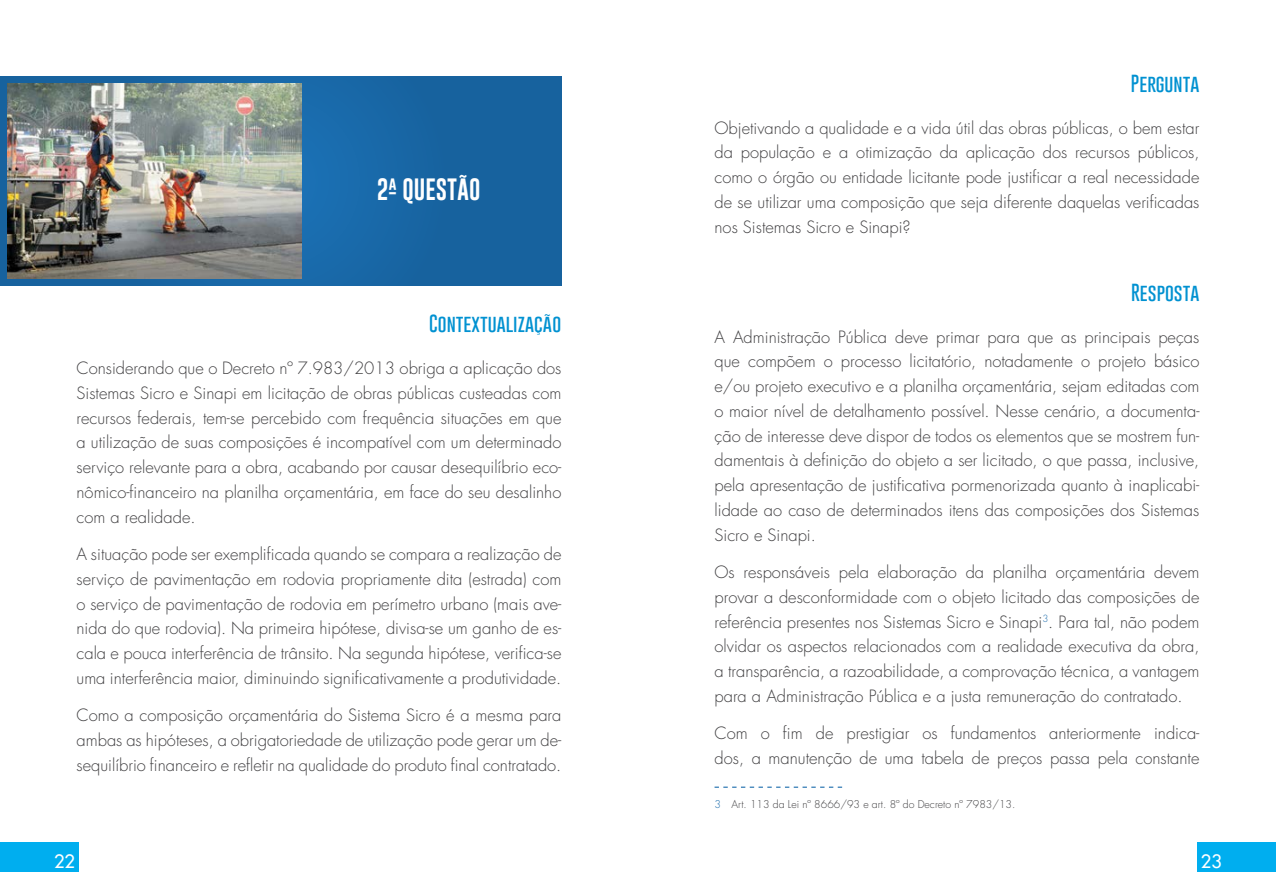
<style>
.page{position:relative;width:1276px;height:893px;background:#fff}
.page>*{position:absolute;margin:0;border:0;box-sizing:border-box;transform-origin:0 0}
.t1{font:22.5px "Gobold";color:#fff}
.t2{font:100 18px "Gobold";color:#0091d1}
.t3{font:18px "Futura LT";color:#fff}
.t4{font:300 16.5px/24.8px "Futura LT";color:#414042;text-align:justify}
.t5{font:300 10.5px "Futura LT";color:#414042}
.s1{color:#1a6bac}
</style>
<div class="page">
<div style="left:0;top:843px;width:79px;height:29px;background:#00aeef"></div>
<div style="left:1197px;top:843px;width:79px;height:29px;background:#00aeef"></div>
<svg style="left:0;top:77px;width:561px;height:209px;background:#1865a2"></svg>
<img style="left:8px;top:83px;width:293px;height:196px">
<svg style="left:714px;top:787px;width:128px;height:1px"></svg>
<h1 class="t1" style="left:377px;top:175px;width:105px">2ª QUESTÃO</h1>
<p class="t2" style="left:429px;top:312px;width:134px">Contextualização</p>
<p class="t4" style="left:77px;top:356px;width:486px">Considerando que o Decreto nº 7.983/2013 obriga a aplicação dos Sistemas Sicro e Sinapi em licitação de obras públicas custeadas com recursos federais, tem-se percebido com frequência situações em que a utilização de suas composições é incompatível com um determinado serviço relevante para a obra, acabando por causar desequilíbrio eco&shy;nômico-financeiro na planilha orçamentária, em face do seu desalinho com a realidade.</p>
<p class="t4" style="left:77px;top:542px;width:486px">A situação pode ser exemplificada quando se compara a realização de serviço de pavimentação em rodovia propriamente dita (estrada) com o serviço de pavimentação de rodovia em perímetro urbano (mais ave&shy;nida do que rodovia). Na primeira hipótese, divisa-se um ganho de es&shy;cala e pouca interferência de trânsito. Na segunda hipótese, verifica-se uma interferência maior, diminuindo significativamente a produtividade.</p>
<p class="t4" style="left:77px;top:703px;width:486px">Como a composição orçamentária do Sistema Sicro é a mesma para ambas as hipóteses, a obrigatoriedade de utilização pode gerar um de&shy;sequilíbrio financeiro e refletir na qualidade do produto final contratado.</p>
<p class="t2" style="left:1131px;top:71px;width:70px">Pergunta</p>
<p class="t4" style="left:714px;top:116px;width:486px">Objetivando a qualidade e a vida útil das obras públicas, o bem estar da população e a otimização da aplicação dos recursos públicos, como o órgão ou entidade licitante pode justificar a real necessidade de se utilizar uma composição que seja diferente daquelas verificadas nos Sistemas Sicro e Sinapi?</p>
<p class="t2" style="left:1131px;top:281px;width:70px">Resposta</p>
<p class="t4" style="left:714px;top:325px;width:486px">A Administração Pública deve primar para que as principais peças que compõem o processo licitatório, notadamente o projeto básico e/ou projeto executivo e a planilha orçamentária, sejam editadas com o maior nível de detalhamento possível. Nesse cenário, a documenta&shy;ção de interesse deve dispor de todos os elementos que se mostrem fun&shy;damentais à definição do objeto a ser licitado, o que passa, inclusive, pela apresentação de justificativa pormenorizada quanto à inaplicabi&shy;lidade ao caso de determinados itens das composições dos Sistemas Sicro e Sinapi.</p>
<p class="t4" style="left:714px;top:560px;width:486px">Os responsáveis pela elaboração da planilha orçamentária devem provar a desconformidade com o objeto licitado das composições de referência presentes nos Sistemas Sicro e Sinapi<sup>3</sup>. Para tal, não podem olvidar os aspectos relacionados com a realidade executiva da obra, a transparência, a razoabilidade, a comprovação técnica, a vantagem para a Administração Pública e a justa remuneração do contratado.</p>
<p class="t4" style="left:714px;top:721px;width:486px">Com o fim de prestigiar os fundamentos anteriormente indica&shy;dos, a manutenção de uma tabela de preços passa pela constante</p>
<p class="t5" style="left:714px;top:798px;width:302px"><span class="s1">3</span> Art. 113 da Lei nº 8666/93 e art. 8º do Decreto nº 7983/13.</p>
<p class="t3" style="left:54px;top:849px;width:22px">22</p>
<p class="t3" style="left:1201px;top:849px;width:22px">23</p>
</div>
